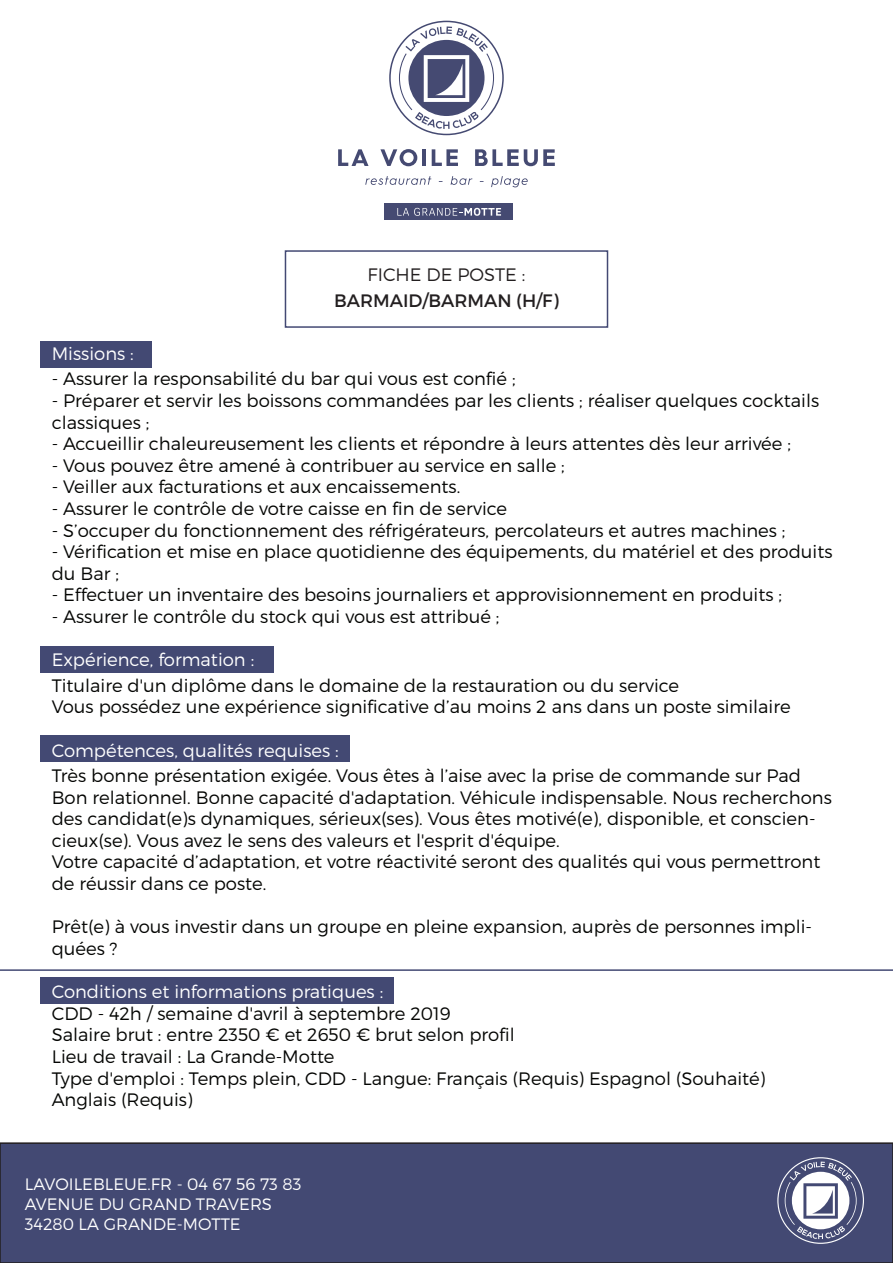
<style>
.page{position:relative;width:893px;height:1263px;background:#fff}
.page>*{position:absolute;margin:0;border:0;box-sizing:border-box;transform-origin:0 0}
.t1{font:300 18px/21.6px "Montserrat";color:#040503}
.t2{font:300 18px "Montserrat";color:#fff}
.t3{font:18px "Montserrat";color:#231f20}
.t4{font:300 18px "Montserrat";color:#231f20}
.t5{font:300 16.5px/19.8px "Montserrat";color:#fff}
</style>
<div class="page">
<div style="left:0;top:1143px;width:893px;height:120px;background:#434973"></div>
<div style="left:0;top:1142px;width:893px;height:121px;border:2px solid #231f20"></div>
<svg style="left:389px;top:21px;width:115px;height:114px"></svg>
<div style="left:384px;top:204px;width:128px;height:16px;background:#454a72"></div>
<svg style="left:397px;top:208px;width:104px;height:8px"></svg>
<svg style="left:365px;top:176px;width:66px;height:9px"></svg>
<svg style="left:451px;top:176px;width:21px;height:9px"></svg>
<svg style="left:491px;top:176px;width:37px;height:11px"></svg>
<svg style="left:338px;top:149px;width:30px;height:17px"></svg>
<svg style="left:380px;top:149px;width:37px;height:17px"></svg>
<hr style="left:422px;top:149px;width:4px;height:17px;background:#454a72">
<svg style="left:432px;top:149px;width:26px;height:17px"></svg>
<svg style="left:475px;top:149px;width:80px;height:17px"></svg>
<svg style="left:777px;top:1157px;width:87px;height:87px"></svg>
<div style="left:41px;top:341px;width:111px;height:27px;background:#434973"></div>
<div style="left:41px;top:647px;width:233px;height:26px;background:#434973"></div>
<div style="left:41px;top:978px;width:353px;height:26px;background:#434973"></div>
<div style="left:41px;top:736px;width:309px;height:26px;background:#434973"></div>
<hr style="left:0;top:969px;width:893px;height:2px;background:#434973">
<div style="left:285px;top:250px;width:323px;height:78px;border:2px solid #434973"></div>
<p class="t4" style="left:368px;top:264px;width:159px">FICHE DE POSTE :</p>
<p class="t3" style="left:334px;top:289px;width:226px">BARMAID/BARMAN (H/F)</p>
<p class="t2" style="left:52px;top:342px;width:84px">Missions :</p>
<p class="t1" style="left:52px;top:368px;width:465px">- Assurer la responsabilité du bar qui vous est confié ;</p>
<p class="t1" style="left:52px;top:389px;width:769px">- Préparer et servir les boissons commandées par les clients ; réaliser quelques cocktails classiques ;</p>
<p class="t1" style="left:52px;top:433px;width:741px">- Accueillir chaleureusement les clients et répondre à leurs attentes dès leur arrivée ;</p>
<p class="t1" style="left:52px;top:454px;width:514px">- Vous pouvez être amené à contribuer au service en salle ;</p>
<p class="t1" style="left:52px;top:476px;width:410px">- Veiller aux facturations et aux encaissements.</p>
<p class="t1" style="left:52px;top:497px;width:457px">- Assurer le contrôle de votre caisse en fin de service</p>
<p class="t1" style="left:52px;top:519px;width:735px">- S’occuper du fonctionnement des réfrigérateurs, percolateurs et autres machines ;</p>
<p class="t1" style="left:52px;top:541px;width:782px">- Vérification et mise en place quotidienne des équipements, du matériel et des produits du Bar ;</p>
<p class="t1" style="left:52px;top:584px;width:732px">- Effectuer un inventaire des besoins journaliers et approvisionnement en produits ;</p>
<p class="t1" style="left:52px;top:605px;width:449px">- Assurer le contrôle du stock qui vous est attribué ;</p>
<p class="t2" style="left:52px;top:649px;width:204px">Expérience, formation :</p>
<p class="t1" style="left:52px;top:674px;width:740px">Titulaire d'un diplôme dans le domaine de la restauration ou du service<br>Vous possédez une expérience significative d’au moins 2 ans dans un poste similaire</p>
<p class="t2" style="left:52px;top:739px;width:289px">Compétences, qualités requises :</p>
<p class="t1" style="left:52px;top:764px;width:782px">Très bonne présentation exigée. Vous êtes à l’aise avec la prise de commande sur Pad Bon relationnel. Bonne capacité d'adaptation. Véhicule indispensable. Nous recherchons des candidat(e)s dynamiques, sérieux(ses). Vous êtes motivé(e), disponible, et conscien&shy;cieux(se). Vous avez le sens des valeurs et l'esprit d'équipe.<br>Votre capacité d’adaptation, et votre réactivité seront des qualités qui vous permettront de réussir dans ce poste.</p>
<p class="t1" style="left:52px;top:916px;width:762px">Prêt(e) à vous investir dans un groupe en pleine expansion, auprès de personnes impli&shy;quées ?</p>
<p class="t2" style="left:52px;top:981px;width:333px">Conditions et informations pratiques :</p>
<p class="t1" style="left:52px;top:1002px;width:715px">CDD - 42h / semaine d'avril à septembre 2019<br>Salaire brut : entre 2350 € et 2650 € brut selon profil<br>Lieu de travail : La Grande-Motte<br>Type d'emploi : Temps plein, CDD - Langue: Français (Requis) Espagnol (Souhaité)<br>Anglais (Requis)</p>
<p class="t5" style="left:25px;top:1174px;width:278px">LAVOILEBLEUE.FR - 04 67 56 73 83<br>AVENUE DU GRAND TRAVERS<br>34280 LA GRANDE-MOTTE</p>
</div>
